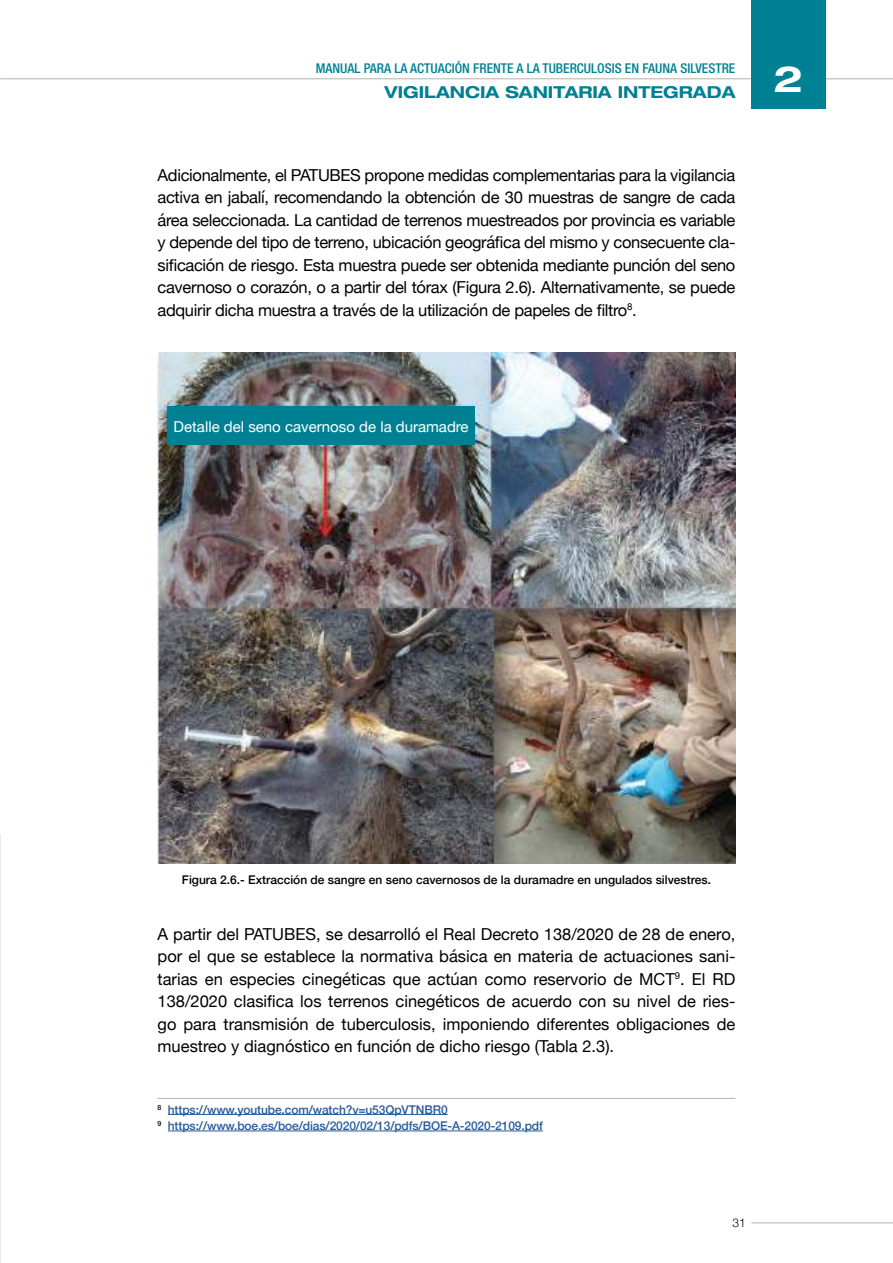
<style>
.page{position:relative;width:893px;height:1263px;background:#fff}
.page>*{position:absolute;margin:0;border:0;box-sizing:border-box;transform-origin:0 0}
.t1{font:700 expanded 36px "Helvetica Neue";color:#fff}
.t2{font:16.5px/22.5px "Helvetica Neue";letter-spacing:-.02em;color:#000;text-align:justify}
.t3{font:700 expanded 16.5px "Helvetica Neue";color:#008193}
.t4{font:15px "Helvetica Neue";color:#fff}
.t5{font:500 condensed 13.5px "Helvetica Neue";color:#008193}
.t6{font:500 12px/16.5px "Helvetica Neue";letter-spacing:-.01em;color:#265a9b}
.t7{font:500 12px "Helvetica Neue";color:#000}
.t8{font:300 12px "Helvetica Neue";color:#000}
</style>
<div class="page">
<hr style="left:752px;top:1222px;width:141px;height:1px;background:#b2b2b1">
<hr style="left:0;top:78px;width:893px;height:1px;background:#b2b2b1">
<div style="left:751px;top:0;width:74px;height:109px;background:#008193"></div>
<img style="left:158px;top:353px;width:577px;height:510px">
<div style="left:167px;top:406px;width:308px;height:38px;background:#008193"></div>
<hr style="left:168px;top:1114px;width:280px;height:1px;background:#265a9b">
<hr style="left:168px;top:1130px;width:375px;height:1px;background:#265a9b">
<hr style="left:158px;top:1098px;width:577px;height:1px;background:#b2b2b1">
<p class="t5" style="left:316px;top:60px;width:421px">MANUAL PARA LA ACTUACIÓN FRENTE A LA TUBERCULOSIS EN FAUNA SILVESTRE</p>
<h1 class="t1" style="left:774px;top:56px;width:31px">2</h1>
<p class="t3" style="left:385px;top:82px;width:352px">VIGILANCIA SANITARIA INTEGRADA</p>
<p class="t2" style="left:158px;top:165px;width:579px">Adicionalmente, el PATUBES propone medidas complementarias para la vigilancia activa en jabalí, recomendando la obtención de 30 muestras de sangre de cada área seleccionada. La cantidad de terrenos muestreados por provincia es variable y depende del tipo de terreno, ubicación geográfica del mismo y consecuente cla&shy;sificación de riesgo. Esta muestra puede ser obtenida mediante punción del seno cavernoso o corazón, o a partir del tórax (Figura 2.6). Alternativamente, se puede adquirir dicha muestra a través de la utilización de papeles de filtro<sup>8</sup>.</p>
<p class="t4" style="left:174px;top:415px;width:297px">Detalle del seno cavernoso de la duramadre</p>
<p class="t7" style="left:182px;top:870px;width:531px">Figura 2.6.- Extracción de sangre en seno cavernosos de la duramadre en ungulados silvestres.</p>
<p class="t2" style="left:158px;top:923px;width:579px">A partir del PATUBES, se desarrolló el Real Decreto 138/2020 de 28 de enero, por el que se establece la normativa básica en materia de actuaciones sani&shy;tarias en especies cinegéticas que actúan como reservorio de MCT<sup>9</sup>. El RD 138/2020 clasifica los terrenos cinegéticos de acuerdo con su nivel de ries&shy;go para transmisión de tuberculosis, imponiendo diferentes obligaciones de muestreo y diagnóstico en función de dicho riesgo (Tabla 2.3).</p>
<p class="t6" style="left:158px;top:1100px;width:387px"><sup>8</sup> https://www.youtube.com/watch?v=u53QpVTNBR0<br><sup>9</sup> https://www.boe.es/boe/dias/2020/02/13/pdfs/BOE-A-2020-2109.pdf</p>
<p class="t8" style="left:732px;top:1213px;width:15px">31</p>
</div>
